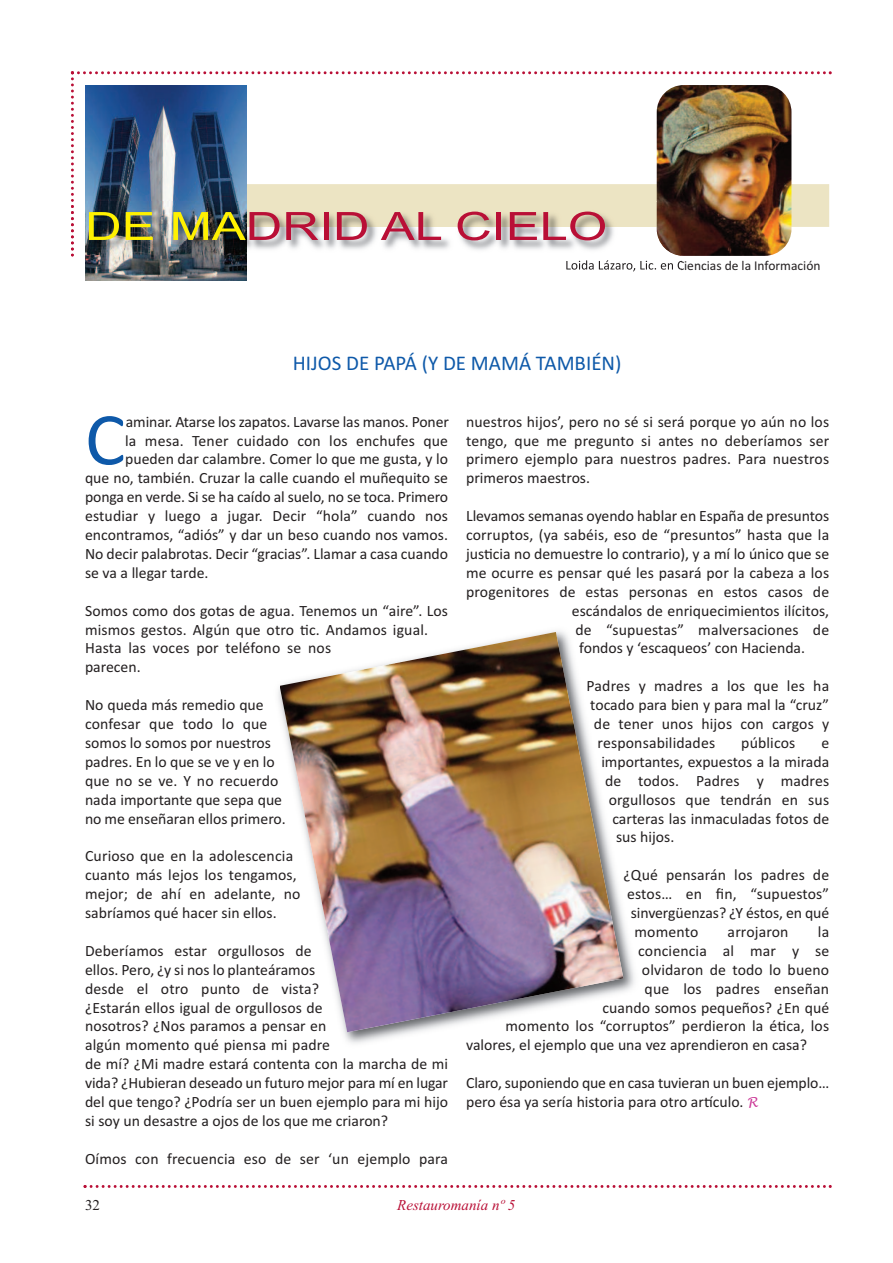
<style>
.page{position:relative;width:893px;height:1263px;background:#fff}
.page>*{position:absolute;margin:0;border:0;box-sizing:border-box;transform-origin:0 0}
.t1{font:75.6px "Calibri";color:#0e59a9}
.t2{font:39px "Arial";color:#b90f36;scale:1.3 1}
.t3{font:21px "Calibri";color:#0e59a9}
.t4{font:15.75px/18.9px "Calibri";color:#231f20}
.t5{font:italic 15px "Times New Roman";color:#b90f36}
.t6{font:15px "Times New Roman";color:#231f20}
.t7{font:13.5px "Calibri";color:#231f20}
.s1{color:#fff101}
.s2{font-family:"TR Lucida Handwriting";font-style:italic;font-size:13.5px;color:#ca3595}
</style>
<div class="page">
<svg style="left:84px;top:1185px;width:748px;height:3px"></svg>
<svg style="left:71px;top:71px;width:761px;height:185px"></svg>
<img style="left:657px;top:85px;width:134px;height:171px;border-radius:27px">
<img style="left:85px;top:85px;width:162px;height:195px">
<img style="left:74px;top:202px;width:607px;height:70px">
<img style="left:71px;top:202px;width:3px;height:55px">
<img style="left:248px;top:202px;width:409px;height:25px">
<img style="left:657px;top:202px;width:24px;height:54px">
<img style="left:566px;top:260px;width:28px;height:10px">
<img style="left:247px;top:202px;width:1px;height:72px">
<img style="left:85px;top:202px;width:162px;height:72px">
<img style="left:278px;top:630px;width:357px;height:414px">
<img style="left:280px;top:632px;width:343px;height:400px">
<h2 class="t2" style="left:85px;top:204px;width:403px"><span class="s1">DE MA</span>DRID AL CIELO</h2>
<p class="t7" style="left:565px;top:257px;width:257px">Loida Lázaro, Lic. en Ciencias de la Información</p>
<h3 class="t3" style="left:293px;top:350px;width:330px">HIJOS DE PAPÁ (Y DE MAMÁ TAMBIÉN)</h3>
<h1 class="t1" style="left:85px;top:394px;width:42px">C</h1>
<p class="t4" style="left:126px;top:412px;width:324px">aminar. Atarse los zapatos. Lavarse las manos. Poner</p>
<p class="t4" style="left:125px;top:431px;width:324px">la mesa. Tener cuidado con los enchufes que</p>
<p class="t4" style="left:125px;top:449px;width:324px">pueden dar calambre. Comer lo que me gusta, y lo</p>
<p class="t4" style="left:85px;top:468px;width:365px">que no, también. Cruzar la calle cuando el muñequito se</p>
<p class="t4" style="left:85px;top:487px;width:365px">ponga en verde. Si se ha caído al suelo, no se toca. Primero</p>
<p class="t4" style="left:85px;top:506px;width:365px">estudiar y luego a jugar. Decir “hola” cuando nos</p>
<p class="t4" style="left:85px;top:525px;width:365px">encontramos, “adiós” y dar un beso cuando nos vamos.</p>
<p class="t4" style="left:85px;top:544px;width:365px">No decir palabrotas. Decir “gracias”. Llamar a casa cuando</p>
<p class="t4" style="left:85px;top:563px;width:125px">se va a llegar tarde.</p>
<p class="t4" style="left:85px;top:601px;width:365px">Somos como dos gotas de agua. Tenemos un “aire”. Los mismos gestos. Algún que otro tic. Andamos igual.<br>Hasta las voces por teléfono se nos<br>parecen.</p>
<p class="t4" style="left:85px;top:695px;width:202px">No queda más remedio que confesar que todo lo que somos lo somos por nuestros padres. En lo que se ve y en lo que no se ve. Y no recuerdo nada importante que sepa que no me enseñaran ellos primero.</p>
<p class="t4" style="left:85px;top:846px;width:217px">Curioso que en la adolescencia cuanto más lejos los tengamos, mejor; de ahí en adelante, no sabríamos qué hacer sin ellos.</p>
<p class="t4" style="left:85px;top:941px;width:365px">Deberíamos estar orgullosos de<br>ellos. Pero, ¿y si nos lo planteáramos<br>desde el otro punto de vista?<br>¿Estarán ellos igual de orgullosos de<br>nosotros? ¿Nos paramos a pensar en<br>algún momento qué piensa mi padre<br>de mí? ¿Mi madre estará contenta con la marcha de mi vida? ¿Hubieran deseado un futuro mejor para mí en lugar del que tengo? ¿Podría ser un buen ejemplo para mi hijo si soy un desastre a ojos de los que me criaron?</p>
<p class="t4" style="left:85px;top:1149px;width:365px">Oímos con frecuencia eso de ser ‘un ejemplo para</p>
<p class="t4" style="left:466px;top:412px;width:365px;text-align:justify">nuestros hijos’, pero no sé si será porque yo aún no los tengo, que me pregunto si antes no deberíamos ser primero ejemplo para nuestros padres. Para nuestros primeros maestros.</p>
<p class="t4" style="left:466px;top:506px;width:365px">Llevamos semanas oyendo hablar en España de presuntos</p>
<p class="t4" style="left:466px;top:525px;width:365px">corruptos, (ya sabéis, eso de “presuntos” hasta que la</p>
<p class="t4" style="left:466px;top:544px;width:365px">justicia no demuestre lo contrario), y a mí lo único que se</p>
<p class="t4" style="left:466px;top:563px;width:365px">me ocurre es pensar qué les pasará por la cabeza a los</p>
<p class="t4" style="left:466px;top:582px;width:365px">progenitores de estas personas en estos casos de</p>
<p class="t4" style="left:572px;top:601px;width:259px">escándalos de enriquecimientos ilícitos,</p>
<p class="t4" style="left:575px;top:620px;width:255px">de “supuestas” malversaciones de</p>
<p class="t4" style="left:579px;top:638px;width:227px">fondos y ‘escaqueos’ con Hacienda.</p>
<p class="t4" style="left:587px;top:676px;width:244px">Padres y madres a los que les ha</p>
<p class="t4" style="left:590px;top:695px;width:240px">tocado para bien y para mal la “cruz”</p>
<p class="t4" style="left:594px;top:714px;width:237px">de tener unos hijos con cargos y</p>
<p class="t4" style="left:598px;top:733px;width:119px">responsabilidades</p>
<p class="t4" style="left:741px;top:733px;width:56px">públicos</p>
<p class="t4" style="left:821px;top:733px;width:9px">e</p>
<p class="t4" style="left:601px;top:752px;width:229px">importantes, expuestos a la mirada</p>
<p class="t4" style="left:605px;top:771px;width:226px">de todos. Padres y madres</p>
<p class="t4" style="left:609px;top:790px;width:222px">orgullosos que tendrán en sus</p>
<p class="t4" style="left:612px;top:809px;width:218px">carteras las inmaculadas fotos de</p>
<p class="t4" style="left:616px;top:827px;width:60px">sus hijos.</p>
<p class="t4" style="left:623px;top:865px;width:207px">¿Qué pensarán los padres de</p>
<p class="t4" style="left:627px;top:884px;width:204px">estos… en fin, “supuestos”</p>
<p class="t4" style="left:631px;top:903px;width:200px">sinvergüenzas? ¿Y éstos, en qué</p>
<p class="t4" style="left:634px;top:922px;width:65px">momento</p>
<p class="t4" style="left:728px;top:922px;width:62px">arrojaron</p>
<p class="t4" style="left:818px;top:922px;width:13px">la</p>
<p class="t4" style="left:638px;top:941px;width:193px">conciencia al mar y se</p>
<p class="t4" style="left:642px;top:960px;width:189px">olvidaron de todo lo bueno</p>
<p class="t4" style="left:645px;top:979px;width:186px">que los padres enseñan</p>
<p class="t4" style="left:602px;top:998px;width:228px">cuando somos pequeños? ¿En qué</p>
<p class="t4" style="left:505px;top:1016px;width:325px">momento los “corruptos” perdieron la ética, los</p>
<p class="t4" style="left:466px;top:1035px;width:342px">valores, el ejemplo que una vez aprendieron en casa?</p>
<p class="t4" style="left:466px;top:1073px;width:365px">Claro, suponiendo que en casa tuvieran un buen ejemplo… pero ésa ya sería historia para otro artículo. <span class="s2">R</span></p>
<p class="t6" style="left:85px;top:1196px;width:16px">32</p>
<p class="t5" style="left:397px;top:1196px;width:120px">Restauromanía nº 5</p>
</div>
